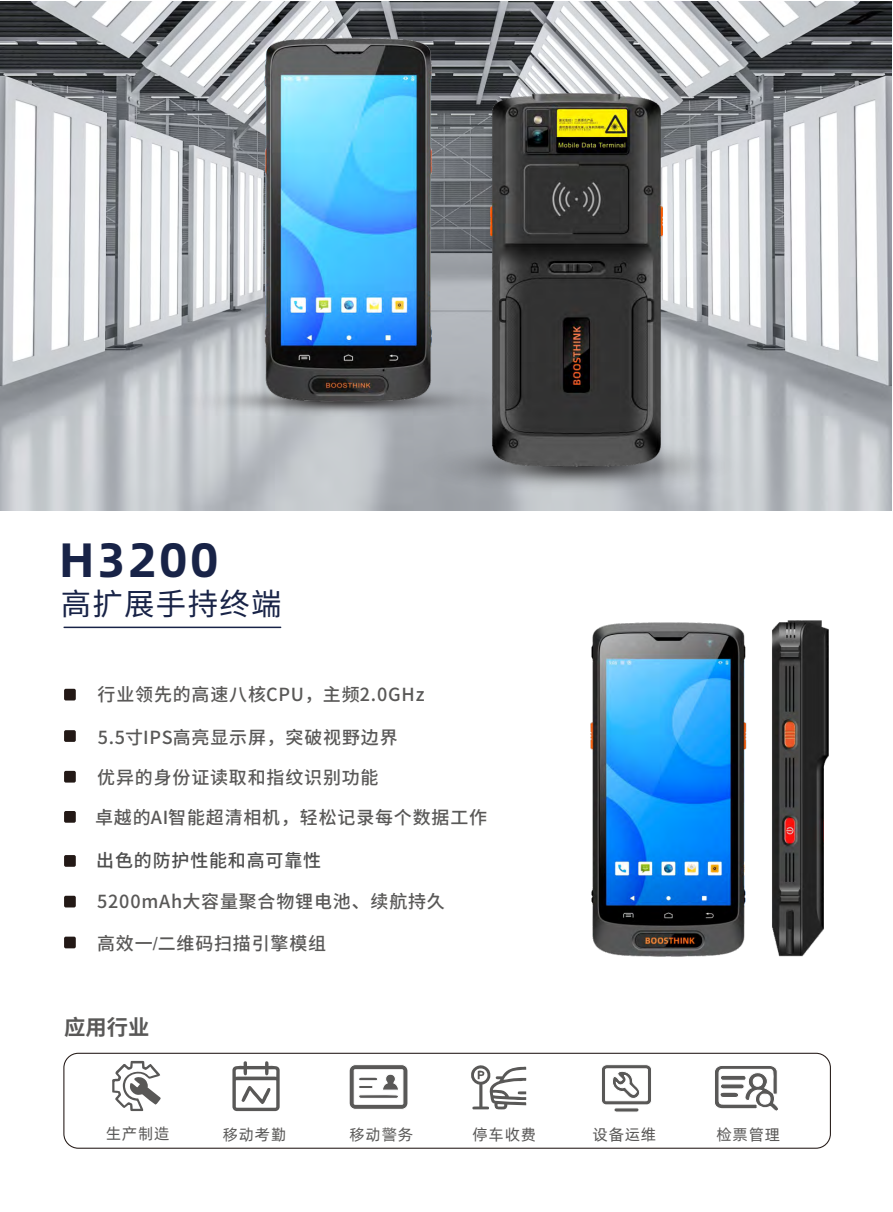
<style>
.page{position:relative;width:893px;height:1212px;background:#fff}
.page>*{position:absolute;margin:0;border:0;box-sizing:border-box;transform-origin:0 0}
.t1{font:700 48.3px "Alibaba Pu Hui Ti";letter-spacing:.05em;color:#182347}
.t2{font:30.45px "Source Han Sans SC";color:#182347}
.t3{font:700 21.3px "Source Han Sans SC";color:#595857}
.t4{font:500 18px "Source Han Sans SC";letter-spacing:.045em;color:#595857}
.t5{font:500 18px "Source Han Sans SC";letter-spacing:.045em;color:#4d4d4d}
.t6{font:15.6px "Alibaba Pu Hui Ti";letter-spacing:.05em;color:#595857}
.s1{font-family:"Arial";font-weight:400}
</style>
<div class="page">
<img style="left:0;top:1px;width:891px;height:509px">
<div style="left:64px;top:689px;width:12px;height:11px;background:#231916;border-radius:2px"></div>
<div style="left:64px;top:730px;width:12px;height:12px;background:#231916;border-radius:2px"></div>
<div style="left:64px;top:771px;width:12px;height:11px;background:#231916;border-radius:2px"></div>
<div style="left:64px;top:811px;width:12px;height:12px;background:#231916;border-radius:2px"></div>
<div style="left:64px;top:855px;width:12px;height:12px;background:#231916;border-radius:2px"></div>
<div style="left:64px;top:896px;width:12px;height:11px;background:#231916;border-radius:2px"></div>
<div style="left:64px;top:936px;width:12px;height:12px;background:#231916;border-radius:2px"></div>
<svg style="left:63px;top:626px;width:219px;height:2px"></svg>
<svg style="left:349px;top:1065px;width:59px;height:44px"></svg>
<svg style="left:715px;top:1066px;width:63px;height:45px"></svg>
<svg style="left:471px;top:1065px;width:56px;height:45px"></svg>
<svg style="left:232px;top:1061px;width:48px;height:50px"></svg>
<img style="left:117px;top:384px;width:364px;height:42px">
<img style="left:351px;top:439px;width:390px;height:70px">
<img style="left:590px;top:620px;width:239px;height:337px">
<img style="left:245px;top:14px;width:219px;height:403px">
<svg style="left:112px;top:1061px;width:49px;height:50px"></svg>
<div style="left:63px;top:1053px;width:768px;height:96px;border:1px solid #231916;border-radius:14px"></div>
<svg style="left:602px;top:1065px;width:49px;height:47px"></svg>
<img style="left:481px;top:86px;width:194px;height:393px">
<h1 class="t1" style="left:59px;top:536px;width:161px">H3200</h1>
<h2 class="t2" style="left:61px;top:588px;width:222px">⾼扩展⼿持终端</h2>
<p class="t4" style="left:98px;top:685px;width:328px">⾏业领先的⾼速⼋核CPU，主频2.0GHz</p>
<p class="t4" style="left:98px;top:728px;width:301px">5.5⼨IPS⾼亮显⽰屏，突破视野边界</p>
<p class="t4" style="left:97px;top:768px;width:283px">优异的⾝份证读取和指纹识别功能</p>
<p class="t4" style="left:95px;top:808px;width:394px">卓越的AI智能超清相机，轻松记录每个数据⼯作</p>
<p class="t5" style="left:96px;top:851px;width:226px">出⾊的防护性能和⾼可靠性</p>
<p class="t4" style="left:97px;top:892px;width:349px">5200mAh⼤容量聚合物锂电池、续航持久</p>
<p class="t4" style="left:97px;top:934px;width:231px">⾼效⼀<span class="s1">/</span>⼆维码扫描引擎模组</p>
<p class="t3" style="left:64px;top:1016px;width:87px">应⽤⾏业</p>
<p class="t6" style="left:106px;top:1126px;width:65px">生产制造</p>
<p class="t6" style="left:223px;top:1127px;width:65px">移动考勤</p>
<p class="t6" style="left:349px;top:1127px;width:65px">移动警务</p>
<p class="t6" style="left:472px;top:1127px;width:65px">停车收费</p>
<p class="t6" style="left:592px;top:1127px;width:65px">设备运维</p>
<p class="t6" style="left:716px;top:1127px;width:65px">检票管理</p>
</div>
